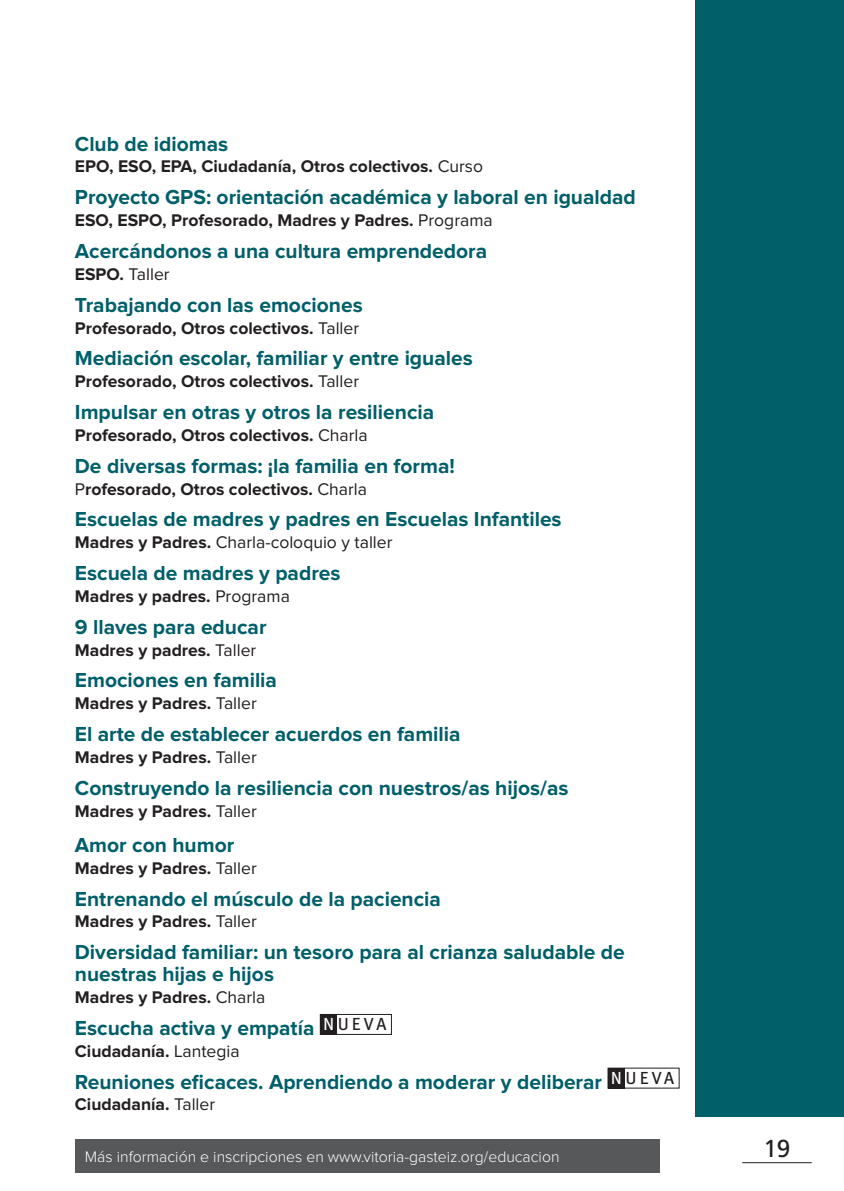
<style>
.page{position:relative;width:844px;height:1191px;background:#fff}
.page>*{position:absolute;margin:0;border:0;box-sizing:border-box;transform-origin:0 0}
.t1{font:24.5px "Frutiger LT Std";color:#231f20}
.t2{font:700 21px/21.9px "Proxima Nova";color:#005f69}
.t3{font:700 17.5px "Proxima Nova";color:#231f20}
.t4{font:17.5px "Proxima Nova";color:#231f20}
.t5{font:300 15.75px "Proxima Nova";color:#fff}
.s1{font-weight:400}
.s2{font-weight:700}
</style>
<div class="page">
<hr style="left:742px;top:1162px;width:69px;height:1px;background:#231f20">
<div style="left:75px;top:1138px;width:584px;height:34px;background:#57585a"></div>
<div style="left:694px;top:0;width:149px;height:1116px;background:#005f69"></div>
<div style="left:320px;top:1014px;width:16px;height:20px;background:#231f20"></div>
<div style="left:320px;top:1014px;width:72px;height:20px;border:1px solid #231f20"></div>
<div style="left:608px;top:1068px;width:16px;height:20px;background:#231f20"></div>
<div style="left:607px;top:1067px;width:72px;height:21px;border:1px solid #231f20"></div>
<p class="t2" style="left:75px;top:133px;width:155px">Club de idiomas</p>
<p class="t3" style="left:75px;top:159px;width:409px">EPO, ESO, EPA, Ciudadanía, Otros colectivos. <span class="s1">Curso</span></p>
<p class="t2" style="left:75px;top:187px;width:562px">Proyecto GPS: orientación académica y laboral en igualdad</p>
<p class="t3" style="left:75px;top:212px;width:419px">ESO, ESPO, Profesorado, Madres y Padres. <span class="s1">Programa</span></p>
<p class="t2" style="left:75px;top:241px;width:413px">Acercándonos a una cultura emprendedora</p>
<p class="t4" style="left:75px;top:266px;width:96px"><span class="s2">ESPO.</span> Taller</p>
<p class="t2" style="left:75px;top:295px;width:289px">Trabajando con las emociones</p>
<p class="t3" style="left:75px;top:320px;width:286px">Profesorado, Otros colectivos. <span class="s1">Taller</span></p>
<p class="t2" style="left:75px;top:348px;width:399px">Mediación escolar, familiar y entre iguales</p>
<p class="t3" style="left:75px;top:373px;width:286px">Profesorado, Otros colectivos. <span class="s1">Taller</span></p>
<p class="t2" style="left:75px;top:402px;width:361px">Impulsar en otras y otros la resiliencia</p>
<p class="t3" style="left:75px;top:427px;width:294px">Profesorado, Otros colectivos. <span class="s1">Charla</span></p>
<p class="t2" style="left:75px;top:456px;width:381px">De diversas formas: ¡la familia en forma!</p>
<p class="t3" style="left:75px;top:481px;width:294px"><span class="s1">P</span>rofesorado, Otros colectivos. <span class="s1">Charla</span></p>
<p class="t2" style="left:75px;top:509px;width:488px">Escuelas de madres y padres en Escuelas Infantiles</p>
<p class="t4" style="left:75px;top:534px;width:319px"><span class="s2">Madres y Padres.</span> Charla-coloquio y taller</p>
<p class="t2" style="left:75px;top:563px;width:267px">Escuela de madres y padres</p>
<p class="t3" style="left:75px;top:588px;width:216px">Madres y padres. <span class="s1">Programa</span></p>
<p class="t2" style="left:75px;top:617px;width:193px">9 llaves para educar</p>
<p class="t3" style="left:75px;top:642px;width:183px">Madres y padres. <span class="s1">Taller</span></p>
<p class="t2" style="left:75px;top:670px;width:203px">Emociones en familia</p>
<p class="t3" style="left:75px;top:695px;width:183px">Madres y Padres. <span class="s1">Taller</span></p>
<p class="t2" style="left:75px;top:724px;width:387px">El arte de establecer acuerdos en familia</p>
<p class="t3" style="left:75px;top:749px;width:183px">Madres y Padres. <span class="s1">Taller</span></p>
<p class="t2" style="left:75px;top:778px;width:495px">Construyendo la resiliencia con nuestros/as hijos/as</p>
<p class="t3" style="left:75px;top:803px;width:183px">Madres y Padres. <span class="s1">Taller</span></p>
<p class="t2" style="left:75px;top:835px;width:161px">Amor con humor</p>
<p class="t3" style="left:75px;top:860px;width:183px">Madres y Padres. <span class="s1">Taller</span></p>
<p class="t2" style="left:75px;top:888px;width:367px">Entrenando el músculo de la paciencia</p>
<p class="t3" style="left:75px;top:913px;width:183px">Madres y Padres. <span class="s1">Taller</span></p>
<p class="t2" style="left:75px;top:942px;width:551px">Diversidad familiar: un tesoro para al crianza saludable de nuestras hijas e hijos</p>
<p class="t3" style="left:75px;top:989px;width:192px">Madres y Padres. <span class="s1">Charla</span></p>
<p class="t2" style="left:75px;top:1017px;width:313px">Escucha activa y empatía <sup>N</sup> <sup>U</sup> <sup>E</sup> <sup>VA</sup></p>
<p class="t3" style="left:75px;top:1043px;width:166px">Ciudadanía. <span class="s1">Lantegia</span></p>
<p class="t2" style="left:75px;top:1071px;width:600px">Reuniones eficaces. Aprendiendo a moderar y deliberar <sup>N</sup> <sup>U</sup> <sup>E</sup> <sup>VA</sup></p>
<p class="t3" style="left:75px;top:1096px;width:142px">Ciudadanía. <span class="s1">Taller</span></p>
<p class="t5" style="left:85px;top:1149px;width:476px">Más información e inscripciones en www.vitoria-gasteiz.org/educacion</p>
<p class="t1" style="left:763px;top:1134px;width:29px">19</p>
</div>
